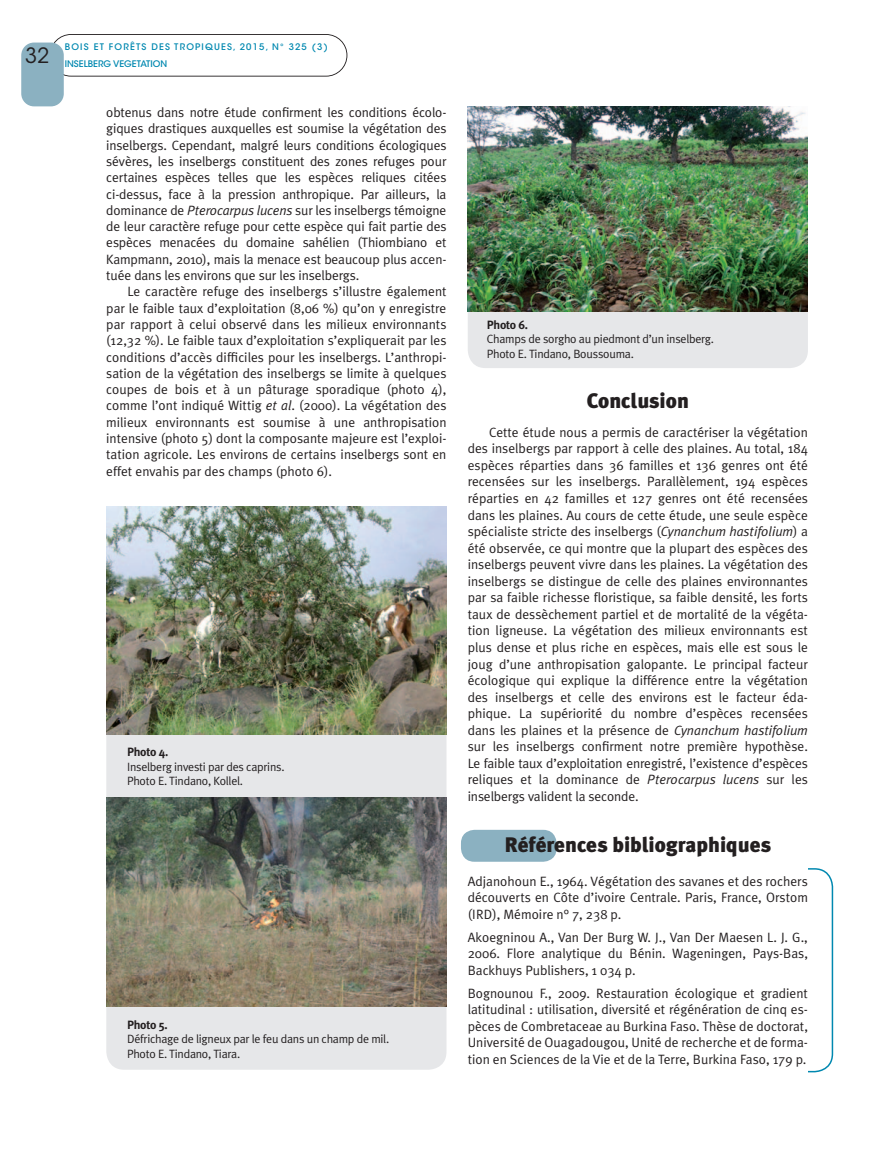
<style>
.page{position:relative;width:893px;height:1149px;background:#fff}
.page>*{position:absolute;margin:0;border:0;box-sizing:border-box;transform-origin:0 0}
.t1{font:900 21px "Meta Plus";color:#231f20}
.t2{font:21px "ITC Avant Garde Std";color:#231f20}
.t3{font:13.5px/16.5px "Meta Plus Normal";color:#231f20;text-align:justify}
.t4{font:12px/14.4px "Meta Plus Normal";letter-spacing:-.02em;color:#231f20}
.t5{font:700 12px "Meta Plus";letter-spacing:-.02em;color:#231f20}
.t6{font:500 9px "ITC Avant Garde Std";letter-spacing:.13em;color:#0088b0}
.t7{font:500 9px "ITC Avant Garde Std";color:#0088b0}
.s1{font-style:italic}
</style>
<div class="page">
<svg style="left:50px;top:34px;width:297px;height:43px"></svg>
<div style="left:21px;top:43px;width:43px;height:63px;background:#8bb1c1;border-radius:13px"></div>
<div style="left:736px;top:867px;width:97px;height:204px;border:2px solid #0088b0;border-radius:18px"></div>
<div style="left:714px;top:864px;width:94px;height:221px;background:#fff"></div>
<div style="left:461px;top:829px;width:96px;height:32px;background:#8bb1c1;border-radius:14px"></div>
<div style="left:106px;top:678px;width:340px;height:391px;background:#e6e7e9;border-radius:18px"></div>
<div style="left:468px;top:282px;width:340px;height:86px;background:#e6e7e9;border-radius:18px"></div>
<img style="left:106px;top:506px;width:340px;height:227px">
<img style="left:106px;top:797px;width:340px;height:209px">
<img style="left:468px;top:106px;width:340px;height:205px">
<h1 class="t2" style="left:25px;top:43px;width:26px">32</h1>
<p class="t6" style="left:65px;top:41px;width:264px">BOIS ET FORÊTS DES TROPIQUES, 2015, N° 325 (3)</p>
<p class="t6" style="left:65px;top:58px;width:6px">INSE</p>
<p class="t7" style="left:84px;top:58px;width:69px">LBERG VEGETATION</p>
<p class="t3" style="left:106px;top:104px;width:342px">obtenus dans notre étude confirment les conditions écolo&shy;giques drastiques auxquelles est soumise la végétation des inselbergs. Cependant, malgré leurs conditions écologiques sévères, les inselbergs constituent des zones refuges pour certaines espèces telles que les espèces reliques citées ci-dessus, face à la pression anthropique. Par ailleurs, la dominance de <span class="s1">Pterocarpus lucens</span> sur les inselbergs témoigne de leur caractère refuge pour cette espèce qui fait partie des espèces menacées du domaine sahélien (Thiombiano et Kampmann, 2010), mais la menace est beaucoup plus accen&shy;tuée dans les environs que sur les inselbergs.</p>
<p class="t3" style="left:106px;top:283px;width:342px;text-indent:21px">Le caractère refuge des inselbergs s’illustre également par le faible taux d’exploitation (8,06 %) qu’on y enregistre par rapport à celui observé dans les milieux environnants (12,32 %). Le faible taux d’exploitation s’expliquerait par les conditions d’accès difficiles pour les inselbergs. L’anthropi&shy;sation de la végétation des inselbergs se limite à quelques coupes de bois et à un pâturage sporadique (photo 4), comme l’ont indiqué Wittig <span class="s1">et al</span>. (2000). La végétation des milieux environnants est soumise à une anthropisation intensive (photo 5) dont la composante majeure est l’exploi&shy;tation agricole. Les environs de certains inselbergs sont en effet envahis par des champs (photo 6).</p>
<p class="t5" style="left:127px;top:744px;width:43px">Photo 4.</p>
<p class="t4" style="left:127px;top:758px;width:159px">Inselberg investi par des caprins.<br>Photo E. Tindano, Kollel.</p>
<p class="t5" style="left:127px;top:1017px;width:42px">Photo 5.</p>
<p class="t4" style="left:127px;top:1031px;width:264px">Défrichage de ligneux par le feu dans un champ de mil.<br>Photo E. Tindano, Tiara.</p>
<p class="t5" style="left:487px;top:318px;width:43px">Photo 6.</p>
<p class="t4" style="left:487px;top:332px;width:229px">Champs de sorgho au piedmont d’un inselberg.<br>Photo E. Tindano, Boussouma.</p>
<h1 class="t1" style="left:587px;top:388px;width:104px">Conclusion</h1>
<p class="t3" style="left:468px;top:423px;width:342px;text-indent:21px">Cette étude nous a permis de caractériser la végétation des inselbergs par rapport à celle des plaines. Au total, 184 espèces réparties dans 36 familles et 136 genres ont été recensées sur les inselbergs. Parallèlement, 194 espèces réparties en 42 familles et 127 genres ont été recensées dans les plaines. Au cours de cette étude, une seule espèce spécialiste stricte des inselbergs (<span class="s1">Cynanchum hastifolium</span>) a été observée, ce qui montre que la plupart des espèces des inselbergs peuvent vivre dans les plaines. La végétation des inselbergs se distingue de celle des plaines environnantes par sa faible richesse floristique, sa faible densité, les forts taux de dessèchement partiel et de mortalité de la végéta&shy;tion ligneuse. La végétation des milieux environnants est plus dense et plus riche en espèces, mais elle est sous le joug d’une anthropisation galopante. Le principal facteur écologique qui explique la différence entre la végétation des inselbergs et celle des environs est le facteur éda&shy;phique. La supériorité du nombre d’espèces recensées dans les plaines et la présence de <span class="s1">Cynanchum hastifolium </span>sur les inselbergs confirment notre première hypothèse.<br>Le faible taux d’exploitation enregistré, l’existence d’espèces reliques et la dominance de <span class="s1">Pterocarpus lucens</span> sur les inselbergs valident la seconde.</p>
<h1 class="t1" style="left:504px;top:832px;width:268px">Références bibliographiques</h1>
<p class="t3" style="left:468px;top:872px;width:342px">Adjanohoun E., 1964. Végétation des savanes et des rochers découverts en Côte d’ivoire Centrale. Paris, France, Orstom (IRD), Mémoire n° 7, 238 p.</p>
<p class="t3" style="left:468px;top:928px;width:342px">Akoegninou A., Van Der Burg W. J., Van Der Maesen L. J. G., 2006. Flore analytique du Bénin. Wageningen, Pays-Bas, Backhuys Publishers, 1 034 p.</p>
<p class="t3" style="left:468px;top:984px;width:342px">Bognounou F., 2009. Restauration écologique et gradient latitudinal : utilisation, diversité et régénération de cinq es&shy;pèces de Combretaceae au Burkina Faso. Thèse de doctorat, Université de Ouagadougou, Unité de recherche et de forma&shy;tion en Sciences de la Vie et de la Terre, Burkina Faso, 179 p.</p>
</div>
